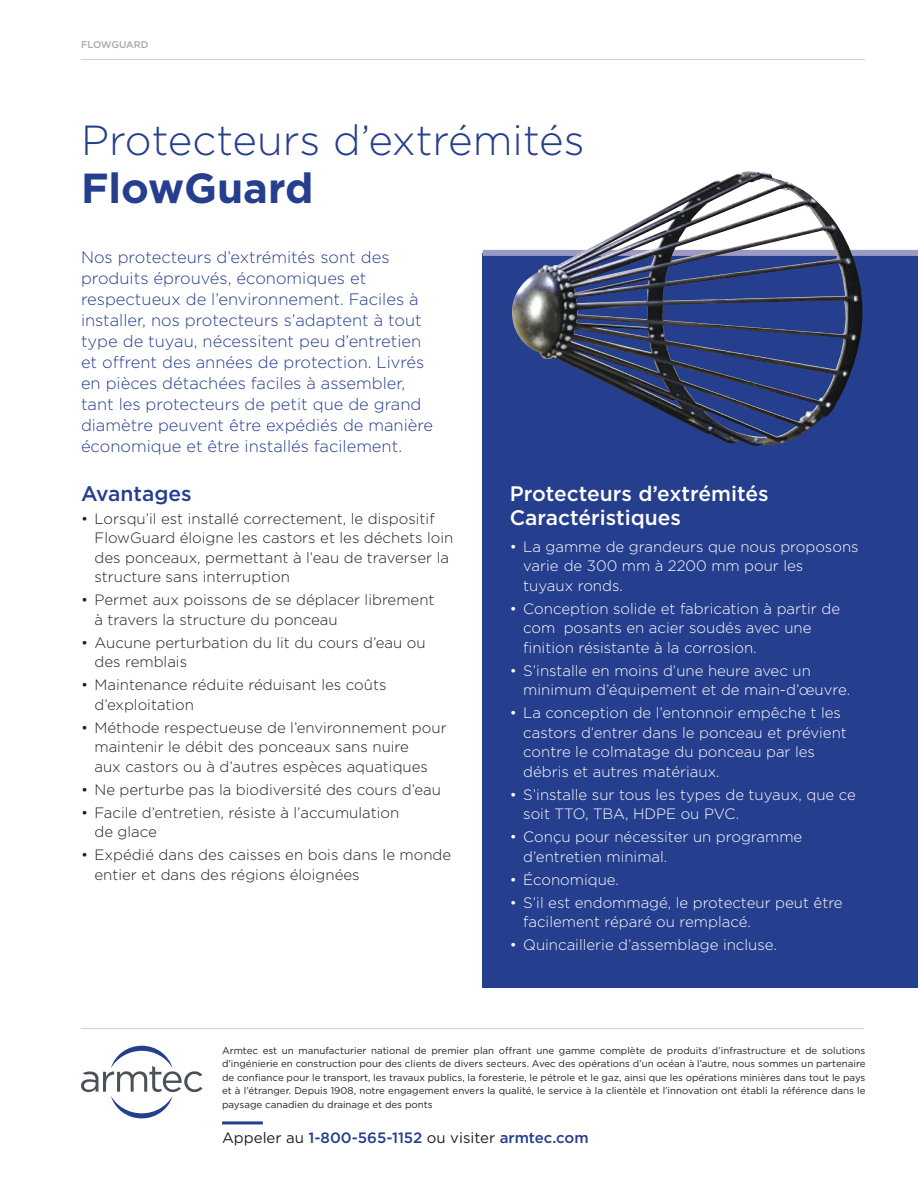
<style>
.page{position:relative;width:918px;height:1188px;background:#fff}
.page>*{position:absolute;margin:0;border:0;box-sizing:border-box;transform-origin:0 0}
.t1{font:300 42px "Gotham";color:#253e8d}
.t2{font:700 42px "Gotham";color:#253e8d}
.t3{font:500 21px/24.8px "Gotham";color:#fff}
.t4{font:500 21px "Gotham";color:#253e8d}
.t5{font:300 16.5px/21px "Gotham";color:#253e8d}
.t6{font:300 15px/19.5px "Gotham";color:#fff}
.t7{font:300 15px/19.5px "Gotham";color:#231f20}
.t8{font:500 15px "Gotham";color:#253e8d}
.t9{font:9.75px/13.5px "Gotham";color:#231f20;text-align:justify}
.t10{font:500 9.75px "Gotham";letter-spacing:-.015em;color:#a8a9ad}
.s1{font-weight:400;color:#231f20}
</style>
<div class="page">
<div style="left:483px;top:253px;width:435px;height:734px;background:#253e8d"></div>
<hr style="left:81px;top:59px;width:784px;height:1px;background:#d1d2d4">
<hr style="left:81px;top:1028px;width:783px;height:1px;background:#d1d2d4">
<hr style="left:222px;top:1121px;width:41px;height:3px;background:#253e8d">
<svg style="left:81px;top:1046px;width:122px;height:72px"></svg>
<div style="left:483px;top:250px;width:435px;height:6px;background:#9a9ac5"></div>
<img style="left:512px;top:171px;width:350px;height:275px">
<p class="t10" style="left:81px;top:38px;width:69px">FLOWGUARD</p>
<h1 class="t1" style="left:81px;top:113px;width:505px">Protecteurs d’extrémités</h1>
<h1 class="t2" style="left:81px;top:160px;width:234px">FlowGuard</h1>
<p class="t5" style="left:81px;top:246px;width:354px">Nos protecteurs d’extrémités sont des produits éprouvés, économiques et respectueux de l’environnement. Faciles à installer, nos protecteurs s’adaptent à tout type de tuyau, nécessitent peu d’entretien et offrent des années de protection. Livrés en pièces détachées faciles à assembler, tant les protecteurs de petit que de grand diamètre peuvent être expédiés de manière économique et être installés facilement.</p>
<h2 class="t4" style="left:81px;top:479px;width:112px">Avantages</h2>
<p class="t7" style="left:94px;top:508px;width:360px;text-indent:-14px">• Lorsqu’il est installé correctement, le dispositif FlowGuard éloigne les castors et les déchets loin des ponceaux, permettant à l’eau de traverser la structure sans interruption</p>
<p class="t7" style="left:94px;top:590px;width:342px;text-indent:-14px">• Permet aux poissons de se déplacer librement à travers la structure du ponceau</p>
<p class="t7" style="left:94px;top:632px;width:333px;text-indent:-14px">• Aucune perturbation du lit du cours d’eau ou des remblais</p>
<p class="t7" style="left:94px;top:675px;width:293px;text-indent:-14px">• Maintenance réduite réduisant les coûts d’exploitation</p>
<p class="t7" style="left:94px;top:717px;width:354px;text-indent:-14px">• Méthode respectueuse de l’environnement pour maintenir le débit des ponceaux sans nuire<br>aux castors ou à d’autres espèces aquatiques</p>
<p class="t7" style="left:81px;top:779px;width:362px">• Ne perturbe pas la biodiversité des cours d’eau</p>
<p class="t7" style="left:94px;top:802px;width:306px;text-indent:-14px">• Facile d’entretien, résiste à l’accumulation de glace</p>
<p class="t7" style="left:94px;top:845px;width:358px;text-indent:-14px">• Expédié dans des caisses en bois dans le monde entier et dans des régions éloignées</p>
<h2 class="t3" style="left:510px;top:481px;width:260px">Protecteurs d’extrémités<br>Caractéristiques</h2>
<p class="t6" style="left:523px;top:536px;width:337px;text-indent:-14px">• La gamme de grandeurs que nous proposons varie de 300 mm à 2200 mm pour les<br>tuyaux ronds.</p>
<p class="t6" style="left:523px;top:598px;width:318px;text-indent:-14px">• Conception solide et fabrication à partir de com posants en acier soudés avec une finition résistante à la corrosion.</p>
<p class="t6" style="left:523px;top:660px;width:328px;text-indent:-14px">• S’installe en moins d’une heure avec un minimum d’équipement et de main-d’œuvre.</p>
<p class="t6" style="left:523px;top:703px;width:325px;text-indent:-14px">• La conception de l’entonnoir empêche t les castors d’entrer dans le ponceau et prévient contre le colmatage du ponceau par les débris et autres matériaux.</p>
<p class="t6" style="left:523px;top:784px;width:334px;text-indent:-14px">• S’installe sur tous les types de tuyaux, que ce soit TTO, TBA, HDPE ou PVC.</p>
<p class="t6" style="left:523px;top:827px;width:281px;text-indent:-14px">• Conçu pour nécessiter un programme d’entretien minimal.</p>
<p class="t6" style="left:510px;top:869px;width:111px">• Économique.</p>
<p class="t6" style="left:523px;top:892px;width:321px;text-indent:-14px">• S’il est endommagé, le protecteur peut être facilement réparé ou remplacé.</p>
<p class="t6" style="left:510px;top:935px;width:269px">• Quincaillerie d’assemblage incluse.</p>
<p class="t9" style="left:222px;top:1043px;width:645px">Armtec est un manufacturier national de premier plan offrant une gamme complète de produits d’infrastructure et de solutions d’ingénierie en construction pour des clients de divers secteurs. Avec des opérations d’un océan à l’autre, nous sommes un partenaire de confiance pour le transport, les travaux publics, la foresterie, le pétrole et le gaz, ainsi que les opérations minières dans tout le pays et à l’étranger. Depuis 1908, notre engagement envers la qualité, le service à la clientèle et l’innovation ont établi la référence dans le paysage canadien du drainage et des ponts</p>
<p class="t8" style="left:222px;top:1128px;width:368px"><span class="s1">Appeler au</span> 1-800-565-1152 <span class="s1">ou visiter</span> armtec.com</p>
</div>
